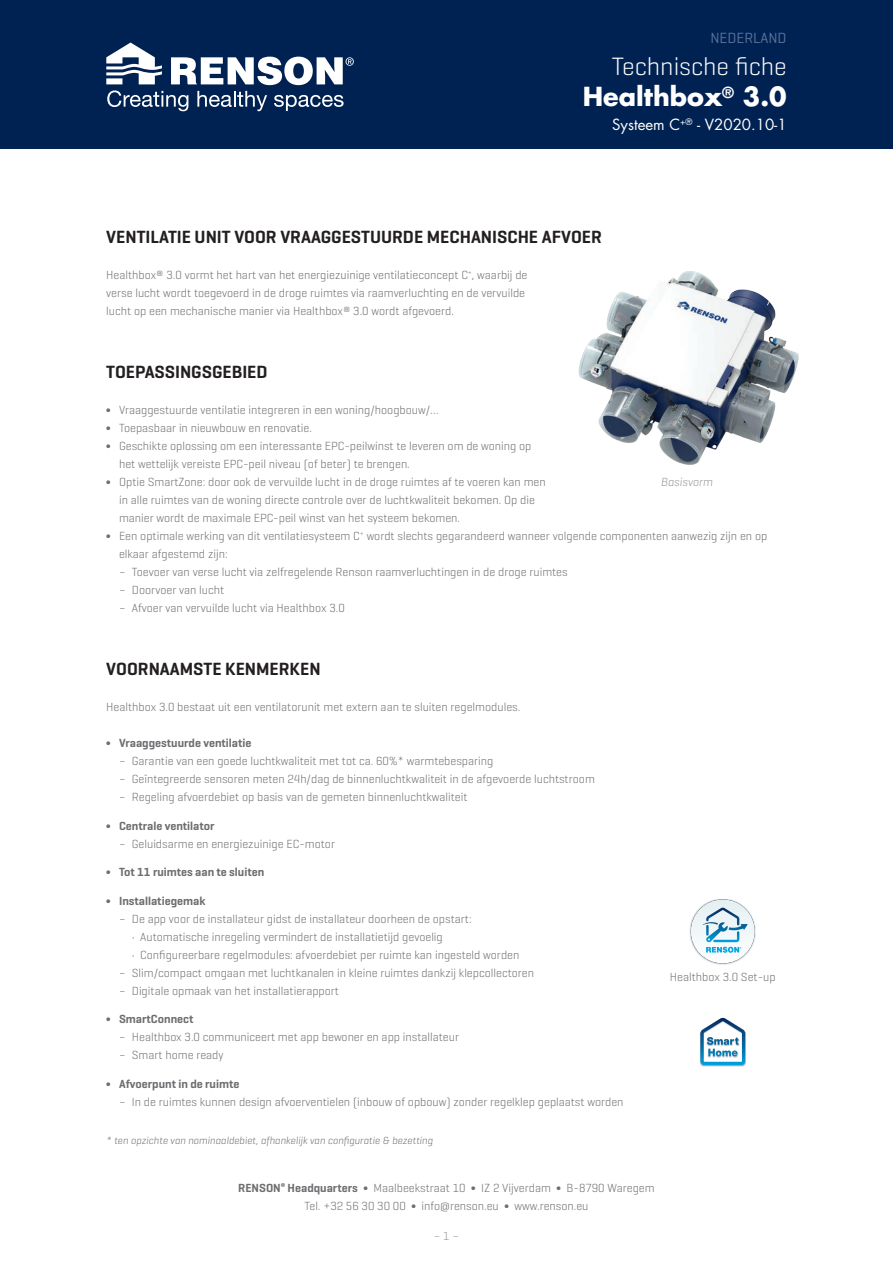
<style>
.page{position:relative;width:893px;height:1263px;background:#fff}
.page>*{position:absolute;margin:0;border:0;box-sizing:border-box;transform-origin:0 0}
.t1{font:300 25.5px "Geogrotesque";color:#fff}
.t2{font:700 25.5px "Futura Std";color:#fff}
.Titel_Paragraaf{font:600 18px "Geogrotesque";color:#231f20}
.t3{font:15px "Futura Std";color:#fff}
.t4{font:15px "Geogrotesque";color:#5d739a}
.Insprong_2{font:300 12px "Geogrotesque";color:#6c6d70}
.Insprong_1{font:300 12px/18px "Geogrotesque";color:#6c6d70}
.Text_Body{font:300 12px/18px "Geogrotesque";color:#6c6d70;text-align:center}
.Insprong_3{font:300 12px "Geogrotesque";color:#6c6d70}
.Insprong_1-2{font:600 12px "Geogrotesque";color:#6c6d70}
.Intro{font:300 12px "Geogrotesque";color:#6c6d70}
.Text_Bij_Beeld{font:italic 300 12px "Geogrotesque";color:#939598}
.t5{font:300 12px "Geogrotesque";color:#939598}
.Text_Bij_Beeld-2{font:italic 300 10.5px "Geogrotesque";color:#6c6d70}
.s1{font-weight:300}
.s2{font-weight:600}
</style>
<div class="page">
<div style="left:0;top:0;width:893px;height:149px;background:#002252"></div>
<svg style="left:106px;top:43px;width:248px;height:68px"></svg>
<img style="left:578px;top:271px;width:221px;height:194px">
<div style="left:689px;top:899px;width:67px;height:67px;background:#002252;opacity:.3"></div>
<svg style="left:691px;top:899px;width:64px;height:64px"></svg>
<svg style="left:703px;top:908px;width:44px;height:45px"></svg>
<div style="left:699px;top:1018px;width:47px;height:49px;background:#002252;opacity:.4"></div>
<svg style="left:700px;top:1018px;width:45px;height:47px"></svg>
<p class="t4" style="left:710px;top:29px;width:78px">NEDERLAND</p>
<h1 class="t1" style="left:612px;top:50px;width:177px">Technische fiche</h1>
<h1 class="t2" style="left:583px;top:80px;width:205px">Healthbox<sup>®</sup> 3.0</h1>
<p class="t3" style="left:612px;top:115px;width:176px">Systeem C<sup>+®</sup> - V2020.10-1</p>
<p class="Titel_Paragraaf" style="left:106px;top:226px;width:497px">VENTILATIE UNIT VOOR VRAAGGESTUURDE MECHANISCHE AFVOER</p>
<p class="Text_Body" style="left:106px;top:266px;width:423px;text-align:left">Healthbox® 3.0 vormt het hart van het energiezuinige ventilatieconcept C<sup>+</sup>, waarbij de verse lucht wordt toegevoerd in de droge ruimtes via raamverluchting en de vervuilde lucht op een mechanische manier via Healthbox® 3.0 wordt afgevoerd.</p>
<p class="Titel_Paragraaf" style="left:106px;top:361px;width:163px">TOEPASSINGSGEBIED</p>
<p class="Insprong_1" style="left:106px;top:401px;width:334px">∫ Vraaggestuurde ventilatie integreren in een woning/hoogbouw/…</p>
<p class="Insprong_1" style="left:106px;top:419px;width:207px">∫ Toepasbaar in nieuwbouw en renovatie.</p>
<p class="Insprong_1" style="left:119px;top:437px;width:414px;text-indent:-13px">∫ Geschikte oplossing om een interessante EPC-peilwinst te leveren om de woning op het wettelijk vereiste EPC-peil niveau (of beter) te brengen.</p>
<p class="Insprong_1" style="left:119px;top:473px;width:428px;text-indent:-13px">∫ Optie SmartZone: door ook de vervuilde lucht in de droge ruimtes af te voeren kan men in alle ruimtes van de woning directe controle over de luchtkwaliteit bekomen. Op die manier wordt de maximale EPC-peil winst van het systeem bekomen.</p>
<p class="Insprong_1" style="left:119px;top:527px;width:650px;text-indent:-13px">∫ Een optimale werking van dit ventilatiesysteem C<sup>+</sup> wordt slechts gegarandeerd wanneer volgende componenten aanwezig zijn en op elkaar afgestemd zijn:</p>
<p class="Insprong_2" style="left:119px;top:565px;width:450px">– Toevoer van verse lucht via zelfregelende Renson raamverluchtingen in de droge ruimtes</p>
<p class="Insprong_2" style="left:119px;top:583px;width:107px">– Doorvoer van lucht</p>
<p class="Insprong_2" style="left:119px;top:601px;width:227px">– Afvoer van vervuilde lucht via Healthbox 3.0</p>
<p class="Text_Bij_Beeld" style="left:661px;top:475px;width:53px">Basisvorm</p>
<p class="Titel_Paragraaf" style="left:106px;top:658px;width:216px">VOORNAAMSTE KENMERKEN</p>
<p class="Text_Body" style="left:106px;top:698px;width:416px">Healthbox 3.0 bestaat uit een ventilatorunit met extern aan te sluiten regelmodules.</p>
<p class="Insprong_1-2" style="left:106px;top:736px;width:147px"><span class="s1">∫</span> Vraaggestuurde ventilatie</p>
<p class="Insprong_2" style="left:119px;top:754px;width:376px">– Garantie van een goede luchtkwaliteit met tot ca. 60%* warmtebesparing</p>
<p class="Insprong_2" style="left:119px;top:772px;width:477px">– Geïntegreerde sensoren meten 24h/dag de binnenluchtkwaliteit in de afgevoerde luchtstroom</p>
<p class="Insprong_2" style="left:119px;top:790px;width:350px">– Regeling afvoerdebiet op basis van de gemeten binnenluchtkwaliteit</p>
<p class="Insprong_1-2" style="left:106px;top:818px;width:110px"><span class="s1">∫</span> Centrale ventilator</p>
<p class="Insprong_2" style="left:119px;top:836px;width:217px">– Geluidsarme en energiezuinige EC-motor</p>
<p class="Insprong_1-2" style="left:106px;top:865px;width:159px"><span class="s1">∫</span> Tot 11 ruimtes aan te sluiten</p>
<p class="Insprong_1-2" style="left:106px;top:893px;width:100px"><span class="s1">∫</span> Installatiegemak</p>
<p class="Insprong_2" style="left:119px;top:911px;width:354px">– De app voor de installateur gidst de installateur doorheen de opstart:</p>
<p class="Insprong_3" style="left:132px;top:929px;width:313px">• Automatische inregeling vermindert de installatietijd gevoelig</p>
<p class="Insprong_3" style="left:132px;top:947px;width:389px">• Configureerbare regelmodules: afvoerdebiet per ruimte kan ingesteld worden</p>
<p class="Insprong_2" style="left:119px;top:965px;width:417px">– Slim/compact omgaan met luchtkanalen in kleine ruimtes dankzij klepcollectoren</p>
<p class="Insprong_2" style="left:119px;top:983px;width:222px">– Digitale opmaak van het installatierapport</p>
<p class="Insprong_1-2" style="left:106px;top:1012px;width:89px"><span class="s1">∫</span> SmartConnect</p>
<p class="Insprong_2" style="left:119px;top:1030px;width:342px">– Healthbox 3.0 communiceert met app bewoner en app installateur</p>
<p class="Insprong_2" style="left:119px;top:1048px;width:106px">– Smart home ready</p>
<p class="Insprong_1-2" style="left:106px;top:1076px;width:135px"><span class="s1">∫</span> Afvoerpunt in de ruimte</p>
<p class="Insprong_2" style="left:119px;top:1094px;width:506px">– In de ruimtes kunnen design afvoerventielen (inbouw of opbouw) zonder regelklep geplaatst worden</p>
<p class="Text_Bij_Beeld-2" style="left:106px;top:1134px;width:328px">* ten opzichte van nominaaldebiet, afhankelijk van configuratie &amp; bezetting</p>
<p class="Text_Body" style="left:238px;top:1179px;width:418px"><span class="s2">RENSON</span><sup>®</sup> <span class="s2">Headquarters</span> ∫ Maalbeekstraat 10 ∫ IZ 2 Vijverdam ∫ B-8790 Waregem<br>Tel. +32 56 30 30 00 ∫ info@renson.eu ∫ www.renson.eu</p>
<p class="t5" style="left:434px;top:1228px;width:27px">– 1 –</p>
<p class="Intro" style="left:670px;top:970px;width:107px">Healthbox 3.0 Set-up</p>
</div>
